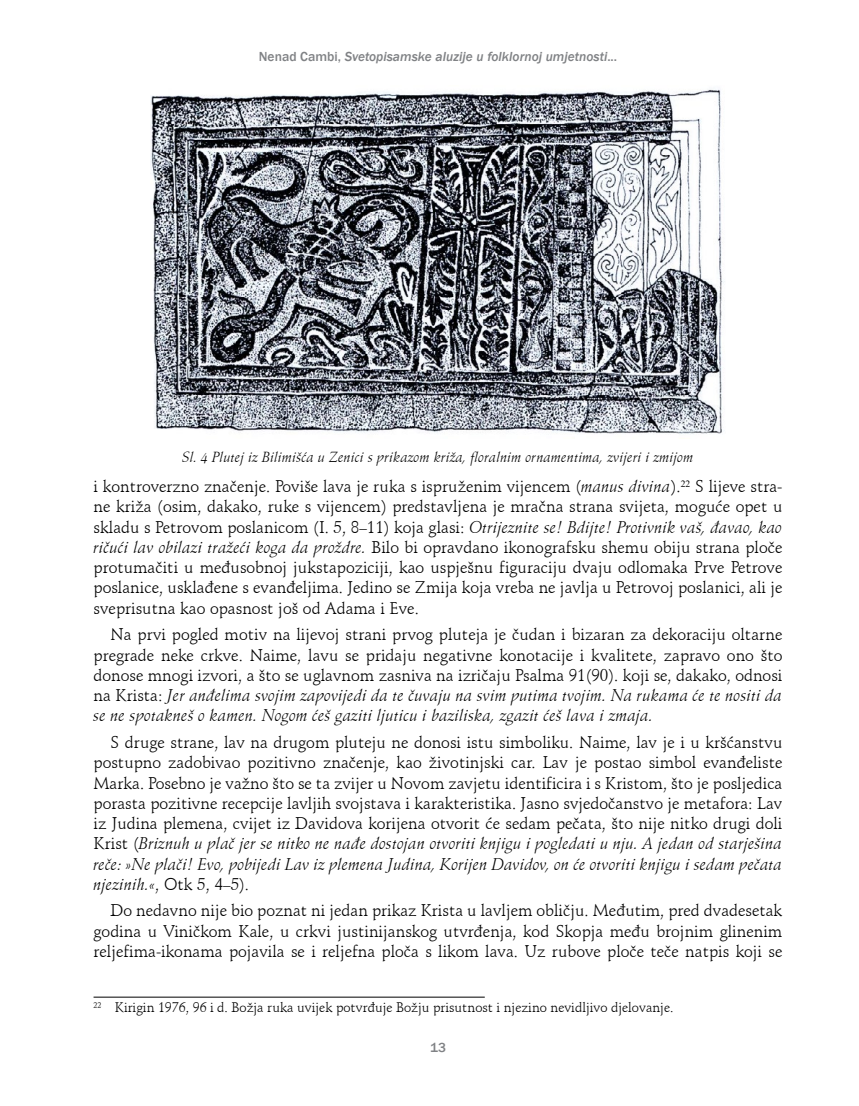
<style>
.page{position:relative;width:859px;height:1106px;background:#fff}
.page>*{position:absolute;margin:0;border:0;box-sizing:border-box;transform-origin:0 0}
.t1{font:16.5px/20.2px "Schneidler L2";color:#000;text-align:justify}
.t2{font:italic 14.25px "Schneidler L2";color:#000}
.t3{font:13.5px "Schneidler L2";color:#000}
.t4{font:italic 500 13.5px "Franklin Gothic";color:#808285}
.t5{font:500 13.5px "Franklin Gothic";color:#808285}
.s1{font-style:normal}
.s2{font-style:italic}
.s3{font-size:15px}
</style>
<div class="page">
<hr style="left:94px;top:996px;width:391px;height:1px;background:#000">
<img style="left:151px;top:89px;width:574px;height:345px">
<p class="t4" style="left:259px;top:48px;width:360px"><span class="s1">Nenad Cambi,</span> Svetopisamske aluzije u folklornoj umjetnosti<span class="s1">...</span></p>
<p class="t2" style="left:182px;top:448px;width:513px">Sl. 4 Plutej iz Bilimišća u Zenici s prikazom križa, floralnim ornamentima, zvijeri i zmijom</p>
<p class="t1" style="left:94px;top:476px;width:690px">i kontroverzno značenje. Poviše lava je ruka s ispruženim vijencem (<span class="s2">manus divina</span>).<sup>22</sup> S lijeve stra&shy;ne križa (osim, dakako, ruke s vijencem) predstavljena je mračna strana svijeta, moguće opet u skladu s Petrovom poslanicom (I. 5, 8<span class="s3">–</span>11) koja glasi: <span class="s2">Otrijeznite se! Bdijte! Protivnik vaš, đavao, kao ričući lav obilazi tražeći koga da proždre.</span> Bilo bi opravdano ikonografsku shemu obiju strana ploče protumačiti u međusobnoj jukstapoziciji, kao uspješnu figuraciju dvaju odlomaka Prve Petrove poslanice, usklađene s evanđeljima. Jedino se Zmija koja vreba ne javlja u Petrovoj poslanici, ali je sveprisutna kao opasnost još od Adama i Eve.</p>
<p class="t1" style="left:94px;top:624px;width:690px;text-indent:17px">Na prvi pogled motiv na lijevoj strani prvog pluteja je čudan i bizaran za dekoraciju oltarne pregrade neke crkve. Naime, lavu se pridaju negativne konotacije i kvalitete, zapravo ono što donose mnogi izvori, a što se uglavnom zasniva na izričaju Psalma 91(90). koji se, dakako, odnosi na Krista: <span class="s2">Jer anđelima svojim zapovijedi da te čuvaju na svim putima tvojim. Na rukama će te nositi da se ne spotakneš o kamen. Nogom ćeš gaziti ljuticu i baziliska, zgazit ćeš lava i zmaja.</span></p>
<p class="t1" style="left:94px;top:732px;width:690px;text-indent:17px">S druge strane, lav na drugom pluteju ne donosi istu simboliku. Naime, lav je i u kršćanstvu postupno zadobivao pozitivno značenje, kao životinjski car. Lav je postao simbol evanđeliste Marka. Posebno je važno što se ta zvijer u Novom zavjetu identificira i s Kristom, što je posljedica porasta pozitivne recepcije lavljih svojstava i karakteristika. Jasno svjedočanstvo je metafora: Lav iz Judina plemena, cvijet iz Davidova korijena otvorit će sedam pečata, što nije nitko drugi doli Krist (<span class="s2">Briznuh u plač jer se nitko ne nađe dostojan otvoriti knjigu i pogledati u nju. A jedan od starješina reče: »Ne plači! Evo, pobijedi Lav iz plemena Judina, Korijen Davidov, on će otvoriti knjigu i sedam pečata njezinih.«</span>, Otk 5, 4<span class="s3">–</span>5).</p>
<p class="t1" style="left:94px;top:900px;width:690px;text-indent:17px">Do nedavno nije bio poznat ni jedan prikaz Krista u lavljem obličju. Međutim, pred dvadesetak godina u Viničkom Kale, u crkvi justinijanskog utvrđenja, kod Skopja među brojnim glinenim reljefima-ikonama pojavila se i reljefna ploča s likom lava. Uz rubove ploče teče natpis koji se</p>
<p class="t3" style="left:94px;top:999px;width:582px"><sup>22</sup> Kirigin 1976, 96 i d. Božja ruka uvijek potvrđuje Božju prisutnost i njezino nevidljivo djelovanje.</p>
<p class="t5" style="left:430px;top:1038px;width:17px">13</p>
</div>
